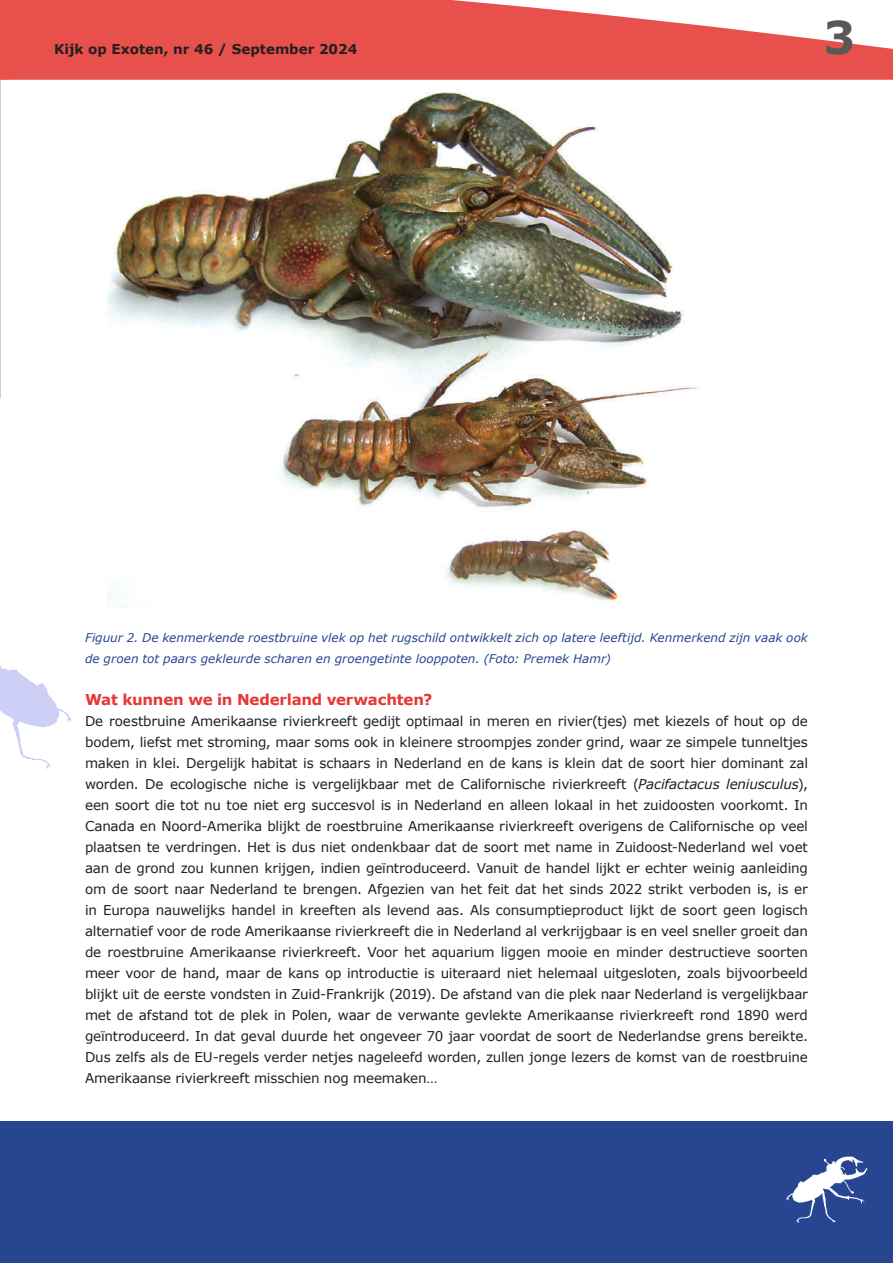
<style>
.page{position:relative;width:893px;height:1263px;background:#fff}
.page>*{position:absolute;margin:0;border:0;box-sizing:border-box;transform-origin:0 0}
.t1{font:700 45px "Verdana";color:#595859}
.t2{font:700 15px "Verdana";letter-spacing:-.015em;color:#e73735}
.t3{font:13.5px/21px "Verdana";letter-spacing:-.01em;color:#231f20;text-align:justify}
.t4{font:700 13.5px "Verdana";color:#231f20}
.t5{font:italic 12px/21px "Verdana";color:#274591}
.s1{font-style:italic}
</style>
<div class="page">
<img style="left:0;top:666px;width:72px;height:103px">
<img style="left:108px;top:92px;width:589px;height:516px">
<svg style="left:0;top:0;width:893px;height:80px;background:#eb6965"></svg>
<div style="left:0;top:1121px;width:893px;height:142px;background:#274591"></div>
<img style="left:786px;top:1156px;width:82px;height:67px">
<p class="t4" style="left:54px;top:40px;width:305px">Kijk op Exoten, nr 46 / September 2024</p>
<h1 class="t1" style="left:823px;top:8px;width:33px">3</h1>
<p class="t5" style="left:85px;top:627px;width:724px">Figuur 2. De kenmerkende roestbruine vlek op het rugschild ontwikkelt zich op latere leeftijd. Kenmerkend zijn vaak ook de groen tot paars gekleurde scharen en groengetinte looppoten. (Foto: Premek Hamr)</p>
<p class="t2" style="left:85px;top:690px;width:349px">Wat kunnen we in Nederland verwachten?</p>
<p class="t3" style="left:85px;top:711px;width:724px">De roestbruine Amerikaanse rivierkreeft gedijt optimaal in meren en rivier(tjes) met kiezels of hout op de bodem, liefst met stroming, maar soms ook in kleinere stroompjes zonder grind, waar ze simpele tunneltjes maken in klei. Dergelijk habitat is schaars in Nederland en de kans is klein dat de soort hier dominant zal worden. De ecologische niche is vergelijkbaar met de Californische rivierkreeft (<span class="s1">Pacifactacus leniusculus</span>), een soort die tot nu toe niet erg succesvol is in Nederland en alleen lokaal in het zuidoosten voorkomt. In Canada en Noord-Amerika blijkt de roestbruine Amerikaanse rivierkreeft overigens de Californische op veel plaatsen te verdringen. Het is dus niet ondenkbaar dat de soort met name in Zuidoost-Nederland wel voet aan de grond zou kunnen krijgen, indien geïntroduceerd. Vanuit de handel lijkt er echter weinig aanleiding om de soort naar Nederland te brengen. Afgezien van het feit dat het sinds 2022 strikt verboden is, is er in Europa nauwelijks handel in kreeften als levend aas. Als consumptieproduct lijkt de soort geen logisch alternatief voor de rode Amerikaanse rivierkreeft die in Nederland al verkrijgbaar is en veel sneller groeit dan de roestbruine Amerikaanse rivierkreeft. Voor het aquarium liggen mooie en minder destructieve soorten meer voor de hand, maar de kans op introductie is uiteraard niet helemaal uitgesloten, zoals bijvoorbeeld blijkt uit de eerste vondsten in Zuid-Frankrijk (2019). De afstand van die plek naar Nederland is vergelijkbaar met de afstand tot de plek in Polen, waar de verwante gevlekte Amerikaanse rivierkreeft rond 1890 werd geïntroduceerd. In dat geval duurde het ongeveer 70 jaar voordat de soort de Nederlandse grens bereikte.<br>Dus zelfs als de EU-regels verder netjes nageleefd worden, zullen jonge lezers de komst van de roestbruine Amerikaanse rivierkreeft misschien nog meemaken…</p>
</div>
